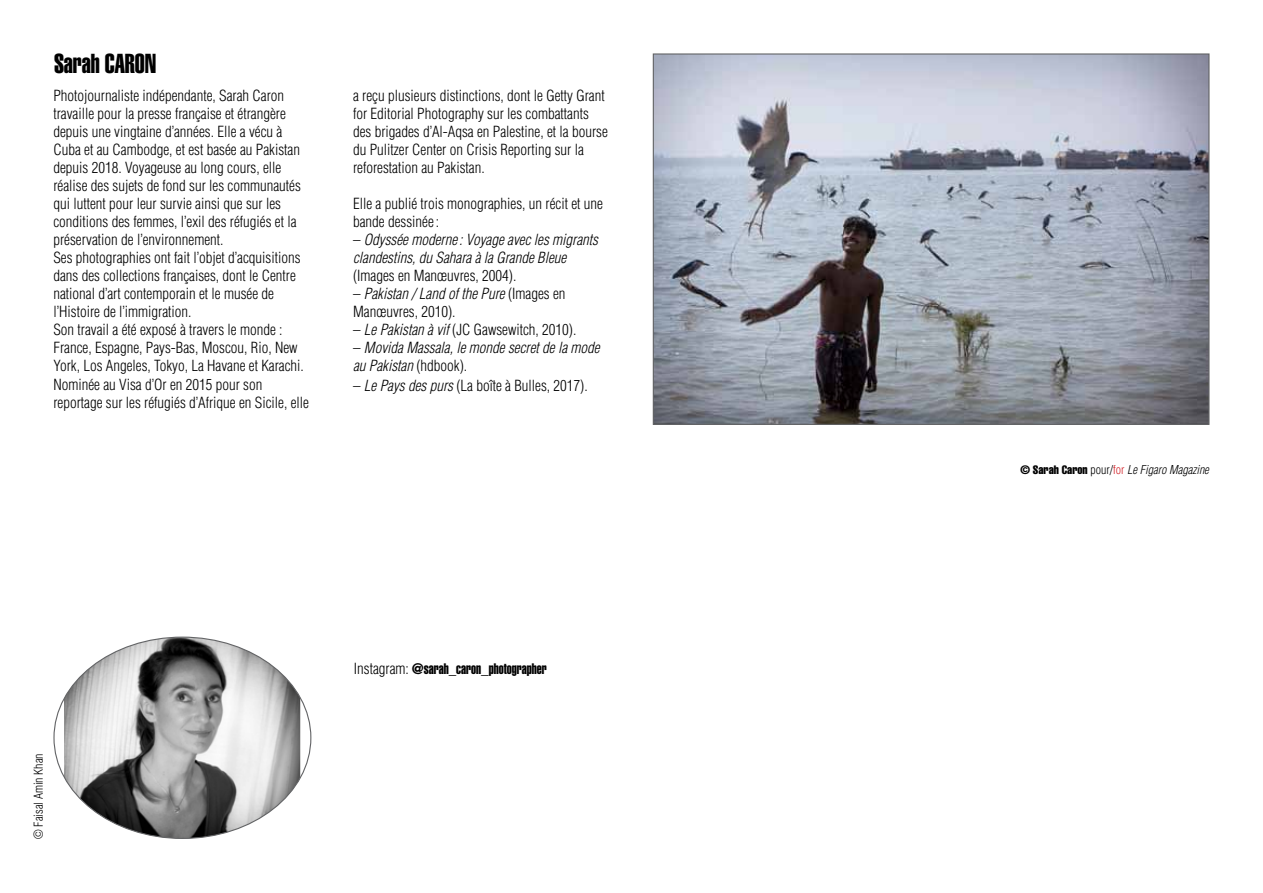
<style>
.page{position:relative;width:1263px;height:893px;background:#fff}
.page>*{position:absolute;margin:0;border:0;box-sizing:border-box;transform-origin:0 0}
.t1{font:27px "Helvetica LT Std Extra Comp";color:#000}
.t2{font:300 condensed 15px/18px "Helvetica LT Std";color:#000}
.t3{font:italic 300 condensed 15px/18px "Helvetica LT Std";color:#000}
.t4{font:15px "Helvetica LT Std Extra Comp";color:#000}
.t5{font:italic 300 condensed 12px "Helvetica LT Std";color:#000}
.t6{font:300 condensed 12px "Helvetica LT Std";color:#000}
.s1{font-style:normal}
.s2{font-style:italic}
.s3{font-family:"Helvetica LT Std";font-weight:300;font-stretch:condensed}
.s4{font-family:"Helvetica LT Std Comp";font-weight:400;font-style:normal;font-stretch:normal}
.s5{font-style:normal;color:#d2232a}
</style>
<div class="page">
<img style="left:64px;top:637px;width:236px;height:201px">
<img style="left:655px;top:55px;width:552px;height:368px">
<h1 class="t1" style="left:54px;top:48px;width:104px">Sarah CARON</h1>
<p class="t2" style="left:53px;top:87px;width:257px">Photojournaliste indépendante, Sarah Caron travaille pour la presse française et étrangère depuis une vingtaine d’années. Elle a vécu à Cuba et au Cambodge, et est basée au Pakistan depuis 2018. Voyageuse au long cours, elle réalise des sujets de fond sur les communautés qui luttent pour leur survie ainsi que sur les conditions des femmes, l’exil des réfugiés et la préservation de l’environnement.<br>Ses photographies ont fait l’objet d’acquisitions dans des collections françaises, dont le Centre national d’art contemporain et le musée de l’Histoire de l’immigration.<br>Son travail a été exposé à travers le monde :<br>France, Espagne, Pays-Bas, Moscou, Rio, New York, Los Angeles, Tokyo, La Havane et Karachi.<br>Nominée au Visa d’Or en 2015 pour son reportage sur les réfugiés d’Afrique en Sicile, elle</p>
<p class="t2" style="left:353px;top:87px;width:256px">a reçu plusieurs distinctions, dont le Getty Grant for Editorial Photography sur les combattants des brigades d’Al-Aqsa en Palestine, et la bourse du Pulitzer Center on Crisis Reporting sur la reforestation au Pakistan.</p>
<p class="t2" style="left:353px;top:195px;width:251px">Elle a publié trois monographies, un récit et une bande dessinée:</p>
<p class="t3" style="left:353px;top:231px;width:246px"><span class="s1">–</span> Odyssée moderne: Voyage avec les migrants clandestins, du Sahara à la Grande Bleue</p>
<p class="t2" style="left:353px;top:267px;width:165px">(Images en Manœuvres, 2004).</p>
<p class="t2" style="left:353px;top:285px;width:214px">– <span class="s2">Pakistan / Land of the Pure</span> (Images en<br>Manœuvres, 2010).</p>
<p class="t2" style="left:353px;top:321px;width:225px">– <span class="s2">Le Pakistan à vif</span> (JC Gawsewitch, 2010).</p>
<p class="t3" style="left:353px;top:339px;width:249px"><span class="s1">–</span> Movida Massala, le monde secret de la mode au Pakistan <span class="s1">(hdbook).</span></p>
<p class="t2" style="left:353px;top:377px;width:236px">– <span class="s2">Le Pays des purs</span> (La boîte à Bulles, 2017).</p>
<p class="t6" style="left:31px;top:839px;width:87px;rotate:-90deg">© Faisal Amin Khan</p>
<p class="t4" style="left:354px;top:660px;width:194px"><span class="s3">Instagram:</span> @sarah_caron_photographer</p>
<p class="t5" style="left:1020px;top:462px;width:191px"><span class="s4">© Sarah Caron</span> <span class="s1">pour/</span><span class="s5">for</span> Le Figaro Magazine</p>
</div>
